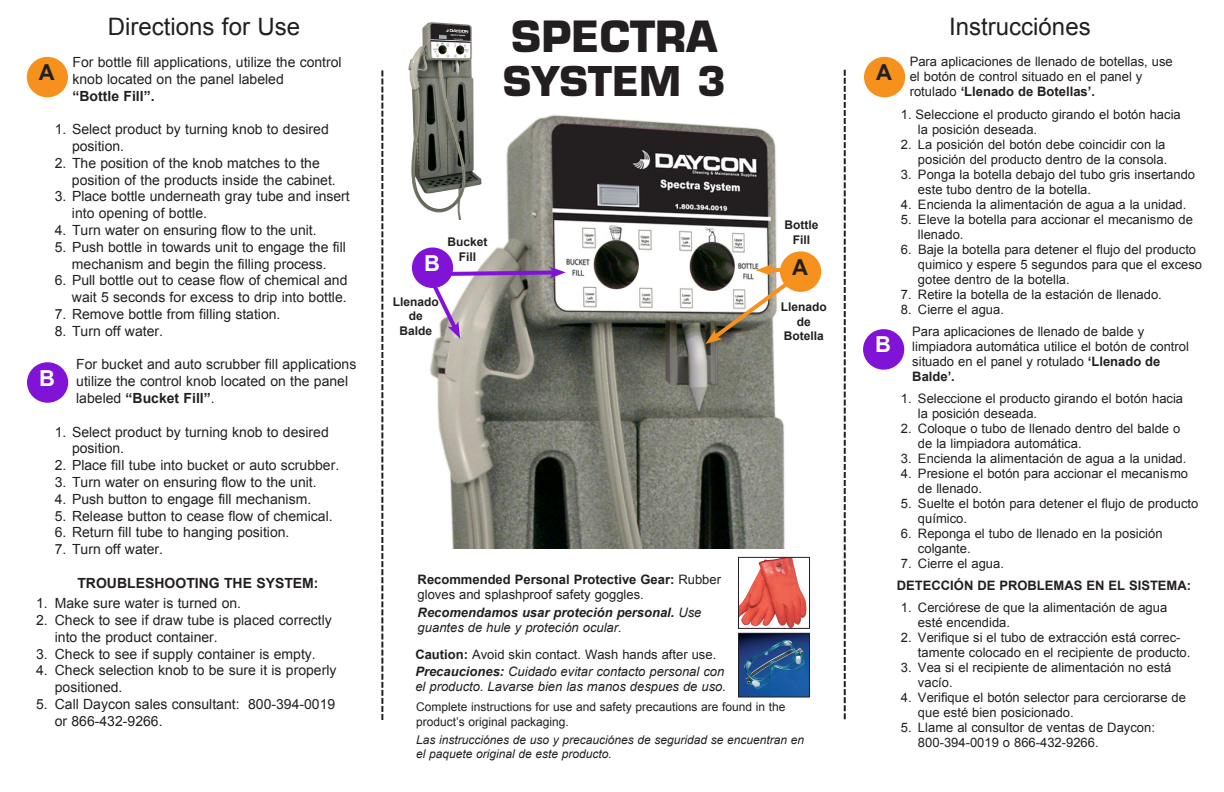
<style>
.page{position:relative;width:1224px;height:792px;background:#fff}
.page>*{position:absolute;margin:0;border:0;box-sizing:border-box;transform-origin:0 0}
.t1{font:700 42px "Eurostile";color:#231f20}
.t2{font:700 40px "Eurostile";color:#231f20}
.t3{font:24px "Arial";color:#231f20}
.t4{font:700 22px "Arial";color:#231f20}
.t5{font:700 22px "Arial";color:#fff}
.t6{font:14px/16.8px "Arial";color:#231f20}
.t7{font:700 14px "Arial";color:#231f20}
.t8{font:13px/15px "Arial";color:#231f20}
.t9{font:italic 13px/15px "Arial";color:#231f20}
.t10{font:italic 700 13px/15px "Arial";color:#231f20}
.t11{font:700 13px "Arial";color:#231f20}
.t12{font:italic 12px/14.4px "Arial";color:#231f20}
.t13{font:12px/14.4px "Arial";color:#231f20}
.t14{font:700 12px "Arial";color:#231f20}
.s1{font-weight:700}
.s2{font-weight:400}
</style>
<div class="page">
<img style="left:411px;top:115px;width:400px;height:433px">
<svg style="left:794px;top:566px;width:13px;height:59px"></svg>
<img style="left:740px;top:559px;width:54px;height:68px">
<div style="left:738px;top:557px;width:72px;height:72px;border:1px solid #231f20"></div>
<img style="left:740px;top:635px;width:68px;height:61px">
<div style="left:738px;top:633px;width:72px;height:65px;border:1px solid #231f20"></div>
<svg style="left:381px;top:70px;width:2px;height:650px"></svg>
<svg style="left:844px;top:70px;width:2px;height:649px"></svg>
<div style="left:864px;top:57px;width:41px;height:40px;background:#f6911e;border-radius:50%"></div>
<div style="left:27px;top:57px;width:41px;height:40px;background:#f6911e;border-radius:50%"></div>
<div style="left:863px;top:329px;width:41px;height:41px;background:#8013d6;border-radius:50%"></div>
<div style="left:27px;top:362px;width:41px;height:41px;background:#8013d6;border-radius:50%"></div>
<div style="left:780px;top:251px;width:41px;height:41px;background:#f6911e;border-radius:50%"></div>
<div style="left:412px;top:248px;width:41px;height:40px;background:#8013d6;border-radius:50%"></div>
<svg style="left:705px;top:264px;width:99px;height:80px"></svg>
<img style="left:408px;top:22px;width:83px;height:197px">
<svg style="left:428px;top:267px;width:138px;height:72px"></svg>
<p class="t3" style="left:108px;top:11px;width:194px">Directions for Use</p>
<p class="t3" style="left:949px;top:11px;width:143px">Instrucciónes</p>
<p class="t1" style="left:511px;top:10px;width:207px">SPECTRA</p>
<p class="t2" style="left:503px;top:56px;width:225px">SYSTEM 3</p>
<p class="t6" style="left:73px;top:54px;width:271px">For bottle fill applications, utilize the control knob located on the panel labeled</p>
<p class="t7" style="left:73px;top:86px;width:84px">“Bottle Fill”.</p>
<p class="t6" style="left:72px;top:121px;width:258px;text-indent:-17px">1. Select product by turning knob to desired position.</p>
<p class="t6" style="left:55px;top:155px;width:267px">2. The position of the knob matches to the</p>
<p class="t6" style="left:72px;top:171px;width:265px">position of the products inside the cabinet.</p>
<p class="t6" style="left:72px;top:188px;width:279px;text-indent:-17px">3. Place bottle underneath gray tube and insert into opening of bottle.</p>
<p class="t6" style="left:55px;top:222px;width:263px">4. Turn water on ensuring flow to the unit.</p>
<p class="t6" style="left:55px;top:239px;width:293px;text-align:center">5. Push bottle in towards unit to engage the fill mechanism and begin the filling process.</p>
<p class="t6" style="left:55px;top:272px;width:294px;text-align:right">6. Pull bottle out to cease flow of chemical and wait 5 seconds for excess to drip into bottle.</p>
<p class="t6" style="left:55px;top:306px;width:227px">7. Remove bottle from filling station.</p>
<p class="t6" style="left:55px;top:323px;width:110px">8. Turn off water.</p>
<p class="t6" style="left:76px;top:356px;width:282px">For bucket and auto scrubber fill applications utilize the control knob located on the panel labeled <span class="s1">“Bucket Fill”</span>.</p>
<p class="t6" style="left:72px;top:423px;width:258px;text-indent:-17px">1. Select product by turning knob to desired position.</p>
<p class="t6" style="left:55px;top:457px;width:286px">2. Place fill tube into bucket or auto scrubber.</p>
<p class="t6" style="left:55px;top:474px;width:263px">3. Turn water on ensuring flow to the unit.</p>
<p class="t6" style="left:55px;top:491px;width:258px">4. Push button to engage fill mechanism.</p>
<p class="t6" style="left:55px;top:507px;width:279px">5. Release button to cease flow of chemical.</p>
<p class="t6" style="left:55px;top:524px;width:236px">6. Return fill tube to hanging position.</p>
<p class="t6" style="left:55px;top:541px;width:110px">7. Turn off water.</p>
<p class="t7" style="left:77px;top:574px;width:243px">TROUBLESHOOTING THE SYSTEM:</p>
<p class="t6" style="left:36px;top:595px;width:207px">1. Make sure water is turned on.</p>
<p class="t6" style="left:55px;top:612px;width:279px;text-indent:-19px">2. Check to see if draw tube is placed correctly into the product container.</p>
<p class="t6" style="left:36px;top:645px;width:281px">3. Check to see if supply container is empty.</p>
<p class="t6" style="left:55px;top:662px;width:283px;text-indent:-19px">4. Check selection knob to be sure it is properly positioned.</p>
<p class="t6" style="left:55px;top:696px;width:282px;text-indent:-19px">5. Call Daycon sales consultant: 800-394-0019 or 866-432-9266.</p>
<p class="t8" style="left:910px;top:54px;width:265px">Para aplicaciones de llenado de botellas, use el botón de control situado en el panel y rotulado <span class="s1">‘Llenado de Botellas’.</span></p>
<p class="t8" style="left:918px;top:107px;width:264px;text-indent:-17px">1. Seleccione el producto girando el botón hacia la posición deseada.</p>
<p class="t8" style="left:901px;top:137px;width:268px;text-align:right">2. La posición del botón debe coincidir con la posición del producto dentro de la consola.</p>
<p class="t8" style="left:918px;top:167px;width:279px;text-indent:-17px">3. Ponga la botella debajo del tubo gris insertando este tubo dentro de la botella.</p>
<p class="t8" style="left:901px;top:197px;width:287px">4. Encienda la alimentación de agua a la unidad.</p>
<p class="t8" style="left:918px;top:212px;width:276px;text-indent:-17px">5. Eleve la botella para accionar el mecanismo de llenado.</p>
<p class="t8" style="left:918px;top:242px;width:286px;text-indent:-17px">6. Baje la botella para detener el flujo del producto quimico y espere 5 segundos para que el exceso gotee dentro de la botella.</p>
<p class="t8" style="left:901px;top:287px;width:263px">7. Retire la botella de la estación de llenado.</p>
<p class="t8" style="left:901px;top:302px;width:105px">8. Cierre el agua.</p>
<p class="t8" style="left:912px;top:324px;width:278px">Para aplicaciones de llenado de balde y limpiadora automática utilice el botón de control situado en el panel y rotulado <span class="s1">‘Llenado de Balde’.</span></p>
<p class="t8" style="left:918px;top:391px;width:267px;text-indent:-17px">1. Seleccione el producto girando el botón hacia la posición deseada.</p>
<p class="t8" style="left:918px;top:421px;width:264px;text-indent:-17px">2. Coloque o tubo de llenado dentro del balde o de la limpiadora automática.</p>
<p class="t8" style="left:901px;top:451px;width:287px">3. Encienda la alimentación de agua a la unidad.</p>
<p class="t8" style="left:918px;top:466px;width:272px;text-indent:-17px">4. Presione el botón para accionar el mecanismo de llenado.</p>
<p class="t8" style="left:918px;top:496px;width:282px;text-indent:-17px">5. Suelte el botón para detener el flujo de producto químico.</p>
<p class="t8" style="left:901px;top:526px;width:263px">6. Reponga el tubo de llenado en la posición</p>
<p class="t8" style="left:918px;top:541px;width:54px">colgante.</p>
<p class="t8" style="left:901px;top:556px;width:105px">7. Cierre el agua.</p>
<p class="t11" style="left:897px;top:577px;width:296px">DETECCIÓN DE PROBLEMAS EN EL SISTEMA:</p>
<p class="t8" style="left:918px;top:600px;width:251px;text-indent:-17px">1. Cerciórese de que la alimentación de agua esté encendida.</p>
<p class="t8" style="left:918px;top:630px;width:274px;text-indent:-17px">2. Verifique si el tubo de extracción está correc&shy;tamente colocado en el recipiente de producto.</p>
<p class="t8" style="left:918px;top:660px;width:255px;text-indent:-17px">3. Vea si el recipiente de alimentación no está vacío.</p>
<p class="t8" style="left:918px;top:690px;width:270px;text-indent:-17px">4. Verifique el botón selector para cerciorarse de que esté bien posicionado.</p>
<p class="t8" style="left:901px;top:720px;width:256px">5. Llame al consultor de ventas de Daycon:</p>
<p class="t8" style="left:918px;top:735px;width:182px">800-394-0019 o 866-432-9266.</p>
<p class="t4" style="left:39px;top:58px;width:17px">A</p>
<p class="t4" style="left:876px;top:58px;width:17px">A</p>
<p class="t14" style="left:785px;top:217px;width:35px">Bottle</p>
<p class="t14" style="left:793px;top:231px;width:19px">Fill</p>
<p class="t14" style="left:447px;top:234px;width:42px">Bucket</p>
<p class="t14" style="left:459px;top:248px;width:19px">Fill</p>
<p class="t5" style="left:424px;top:248px;width:17px">B</p>
<p class="t4" style="left:792px;top:252px;width:17px">A</p>
<p class="t14" style="left:393px;top:294px;width:48px">Llenado</p>
<p class="t14" style="left:409px;top:308px;width:16px">de</p>
<p class="t14" style="left:399px;top:322px;width:34px">Balde</p>
<p class="t14" style="left:781px;top:299px;width:48px">Llenado</p>
<p class="t14" style="left:797px;top:314px;width:16px">de</p>
<p class="t14" style="left:784px;top:328px;width:42px">Botella</p>
<p class="t5" style="left:875px;top:330px;width:17px">B</p>
<p class="t5" style="left:39px;top:363px;width:17px">B</p>
<p class="t8" style="left:418px;top:572px;width:305px"><span class="s1">Recommended Personal Protective Gear:</span> Rubber gloves and splashproof safety goggles.</p>
<p class="t10" style="left:418px;top:606px;width:285px">Recomendamos usar proteción personal. <span class="s2">Use guantes de hule y proteción ocular.</span></p>
<p class="t8" style="left:415px;top:647px;width:302px"><span class="s1">Caution:</span> Avoid skin contact. Wash hands after use.</p>
<p class="t9" style="left:415px;top:664px;width:312px"><span class="s1">Precauciones:</span> Cuidado evitar contacto personal con el producto. Lavarse bien las manos despues de uso.</p>
<p class="t13" style="left:416px;top:700px;width:371px">Complete instructions for use and safety precautions are found in the product’s original packaging.</p>
<p class="t12" style="left:416px;top:733px;width:390px">Las instrucciónes de uso y precauciónes de seguridad se encuentran en el paquete original de este producto.</p>
</div>
